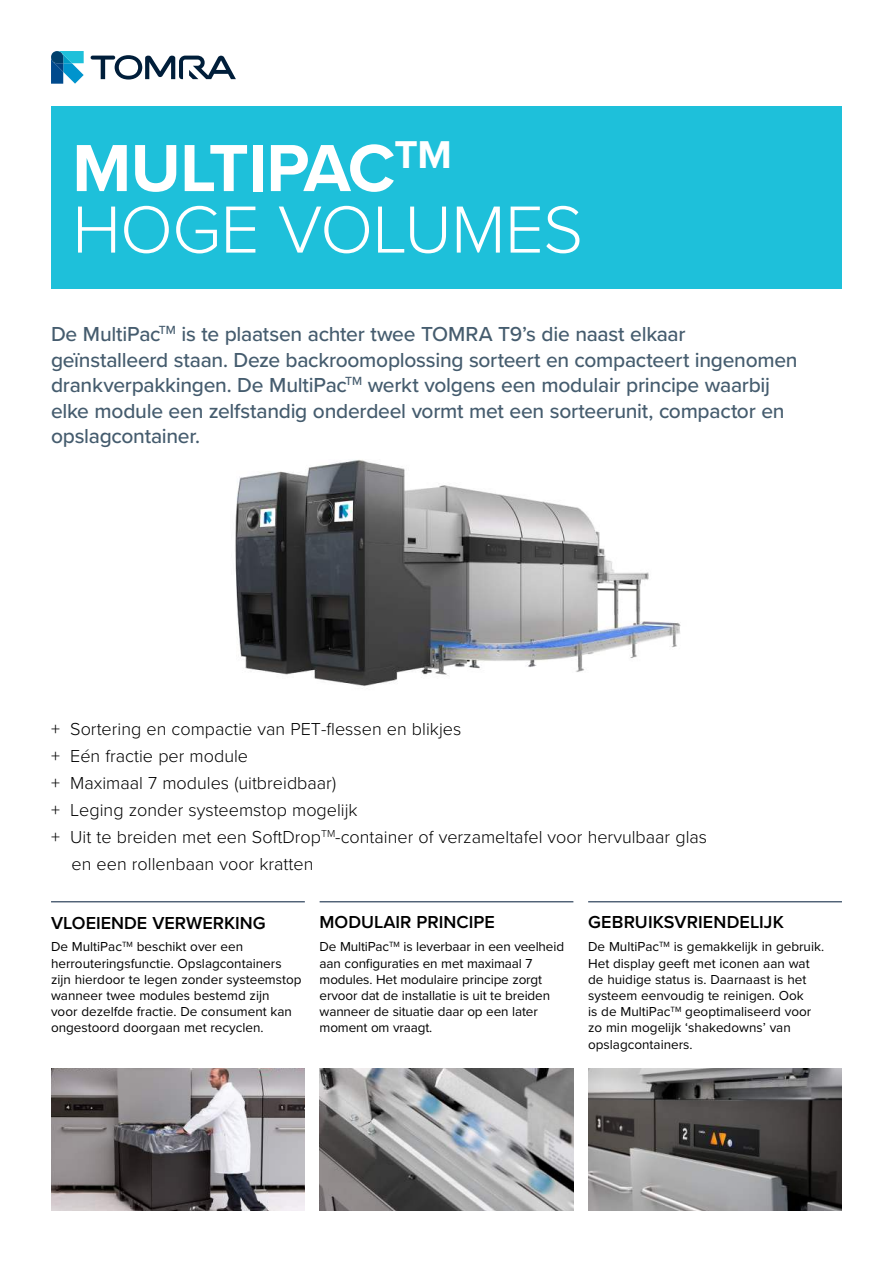
<style>
.page{position:relative;width:893px;height:1263px;background:#fff}
.page>*{position:absolute;margin:0;border:0;box-sizing:border-box;transform-origin:0 0}
.t1{font:300 69px/61.5px "Proxima Nova";letter-spacing:-.01em;color:#fff}
.t2{font:500 21px/25.5px "Proxima Nova";letter-spacing:-.015em;color:#455c6e}
.t3{font:300 18px "Proxima Nova";color:#000}
.t4{font:600 18px "Proxima Nova";color:#000}
.t5{font:13.5px/16.2px "Proxima Nova";color:#000}
.s1{font-weight:700}
</style>
<div class="page">
<div style="left:51px;top:106px;width:791px;height:183px;background:#1ec0da"></div>
<img style="left:235px;top:460px;width:446px;height:226px">
<hr style="left:51px;top:901px;width:254px;height:1px;background:#001a38">
<hr style="left:320px;top:901px;width:253px;height:1px;background:#001a38">
<hr style="left:588px;top:901px;width:254px;height:1px;background:#001a38">
<img style="left:51px;top:1068px;width:254px;height:142px">
<img style="left:320px;top:1068px;width:253px;height:142px">
<img style="left:588px;top:1068px;width:254px;height:142px">
<svg style="left:90px;top:55px;width:146px;height:25px"></svg>
<svg style="left:51px;top:51px;width:33px;height:33px"></svg>
<h1 class="t1" style="left:72px;top:141px;width:512px"><span class="s1">MULTIPAC</span><sup>TM<br></sup>HOGE VOLUMES</h1>
<p class="t2" style="left:51px;top:323px;width:748px">De MultiPac<sup>TM</sup> is te plaatsen achter twee TOMRA T9’s die naast elkaar geïnstalleerd staan. Deze backroomoplossing sorteert en compacteert ingenomen drankverpakkingen. De MultiPac<sup>TM</sup> werkt volgens een modulair principe waarbij elke module een zelfstandig onderdeel vormt met een sorteerunit, compactor en opslagcontainer.</p>
<h3 class="t3" style="left:51px;top:722px;width:412px">+ Sortering en compactie van PET-flessen en blikjes</h3>
<h3 class="t3" style="left:51px;top:749px;width:199px">+ Eén fractie per module</h3>
<h3 class="t3" style="left:51px;top:776px;width:287px">+ Maximaal 7 modules (uitbreidbaar)</h3>
<h3 class="t3" style="left:51px;top:803px;width:308px">+ Leging zonder systeemstop mogelijk</h3>
<h3 class="t3" style="left:51px;top:830px;width:658px">+ Uit te breiden met een SoftDrop<sup>TM</sup>-container of verzameltafel voor hervulbaar glas</h3>
<h3 class="t3" style="left:72px;top:857px;width:243px">en een rollenbaan voor kratten</h3>
<h3 class="t4" style="left:51px;top:915px;width:216px">VLOEIENDE VERWERKING</h3>
<h3 class="t4" style="left:320px;top:915px;width:177px">MODULAIR PRINCIPE</h3>
<p class="t5" style="left:51px;top:939px;width:252px">De MultiPac<sup>TM</sup> beschikt over een herrouteringsfunctie. Opslagcontainers zijn hierdoor te legen zonder systeemstop wanneer twee modules bestemd zijn<br>voor dezelfde fractie. De consument kan ongestoord doorgaan met recyclen.</p>
<p class="t5" style="left:320px;top:939px;width:246px">De MultiPac<sup>TM</sup> is leverbaar in een veelheid aan configuraties en met maximaal 7 modules. Het modulaire principe zorgt ervoor dat de installatie is uit te breiden wanneer de situatie daar op een later moment om vraagt.</p>
<h3 class="t4" style="left:588px;top:915px;width:197px">GEBRUIKSVRIENDELIJK</h3>
<p class="t5" style="left:588px;top:939px;width:237px">De MultiPac<sup>TM</sup> is gemakkelijk in gebruik.<br>Het display geeft met iconen aan wat de huidige status is. Daarnaast is het systeem eenvoudig te reinigen. Ook<br>is de MultiPac<sup>TM</sup> geoptimaliseerd voor zo min mogelijk ‘shakedowns’ van opslagcontainers.</p>
</div>
